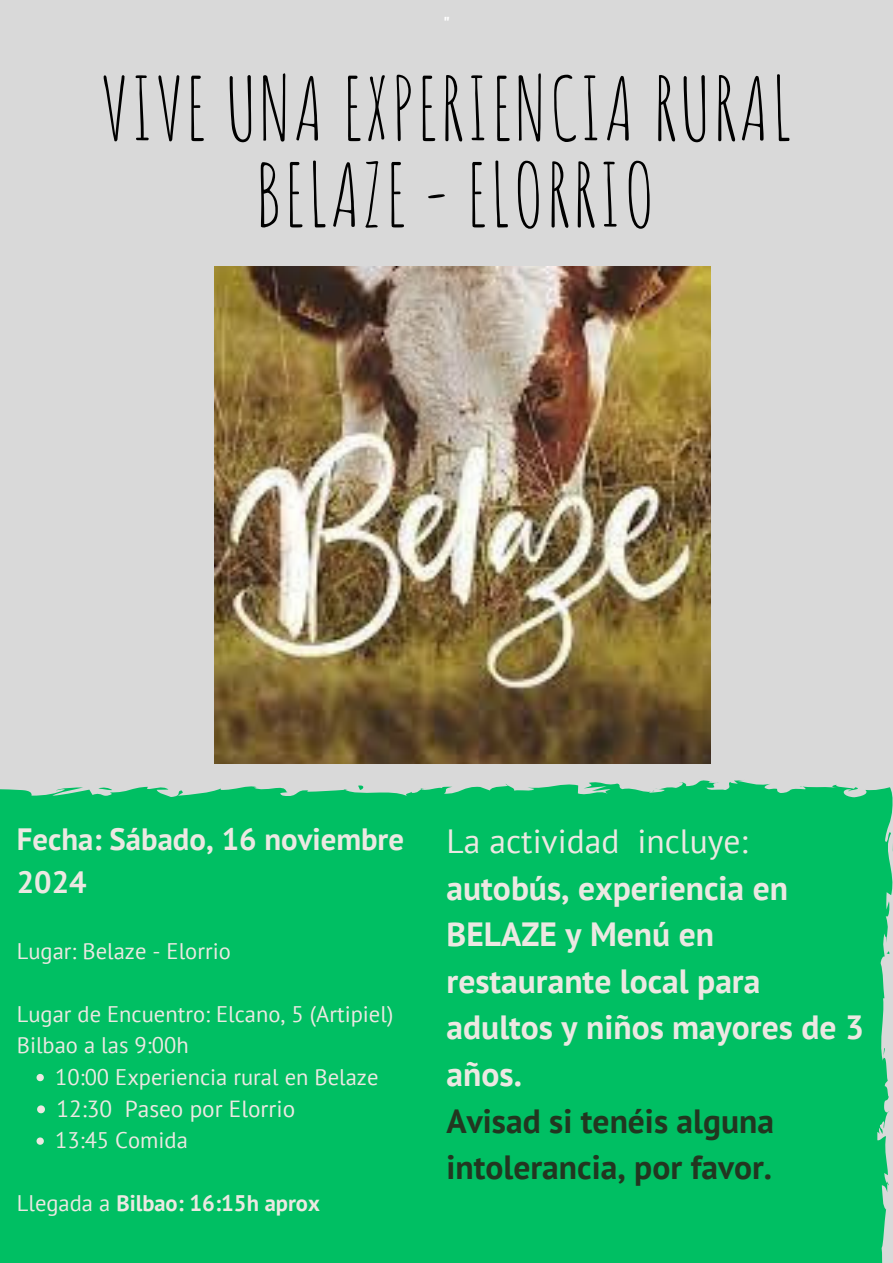
<style>
.page{position:relative;width:893px;height:1263px;background:#d9d9d9}
.page>*{position:absolute;margin:0;border:0;box-sizing:border-box;transform-origin:0 0}
.t1{font:86.32px/86.3px "Amatic SC";letter-spacing:.02em;color:#000;text-align:center}
.t2{font:700 33.53px/46.7px "PT Sans";color:#ece8e2}
.t3{font:700 30.83px/42.8px "PT Sans";color:#ece8e2}
.t4{font:23.33px "PT Sans";color:#ece8e2}
.t5{font:22.58px "PT Sans";color:#ece8e2}
.t6{font:700 22.58px "PT Sans";color:#ece8e2}
.t7{font:700 17.25px "PT Sans";color:#fff}
.s1{font-weight:400}
.s2{color:#223620}
</style>
<div class="page">
<div style="left:0;top:780px;width:893px;height:483px;background:#00bf63"></div>
<svg style="left:882px;top:1047px;width:3px;height:13px"></svg>
<svg style="left:886px;top:948px;width:3px;height:6px"></svg>
<svg style="left:358px;top:784px;width:7px;height:6px"></svg>
<svg style="left:98px;top:786px;width:14px;height:4px"></svg>
<img style="left:214px;top:266px;width:497px;height:497px">
<svg style="left:37px;top:1074px;width:7px;height:7px"></svg>
<svg style="left:37px;top:1105px;width:8px;height:8px"></svg>
<svg style="left:37px;top:1137px;width:7px;height:8px"></svg>
<p class="t7" style="left:443px;top:12px;width:8px">"</p>
<h1 class="t1" style="left:101px;top:64px;width:693px">VIVE UNA EXPERIENCIA RURAL<br>BELAZE - ELORRIO</h1>
<h2 class="t3" style="left:17px;top:817px;width:389px">Fecha: Sábado, 16 noviembre<br>2024</h2>
<p class="t5" style="left:17px;top:935px;width:215px">Lugar: Belaze - Elorrio</p>
<p class="t5" style="left:17px;top:998px;width:378px">Lugar de Encuentro: Elcano, 5 (Artipiel)</p>
<p class="t5" style="left:17px;top:1030px;width:173px">Bilbao a las 9:00h</p>
<p class="t5" style="left:55px;top:1061px;width:325px">10:00 Experiencia rural en Belaze</p>
<p class="t4" style="left:56px;top:1093px;width:240px">12:30 Paseo por Elorrio</p>
<p class="t5" style="left:55px;top:1125px;width:134px">13:45 Comida</p>
<p class="t6" style="left:17px;top:1188px;width:304px"><span class="s1">Llegada a</span> Bilbao: 16:15h aprox</p>
<p class="t2" style="left:446px;top:817px;width:419px"><span class="s1">La actividad incluye: </span>autobús, experiencia en<br>BELAZE y Menú en restaurante local para adultos y niños mayores de 3 años.<br><span class="s2">Avisad si tenéis alguna intolerancia, por favor.</span></p>
</div>
